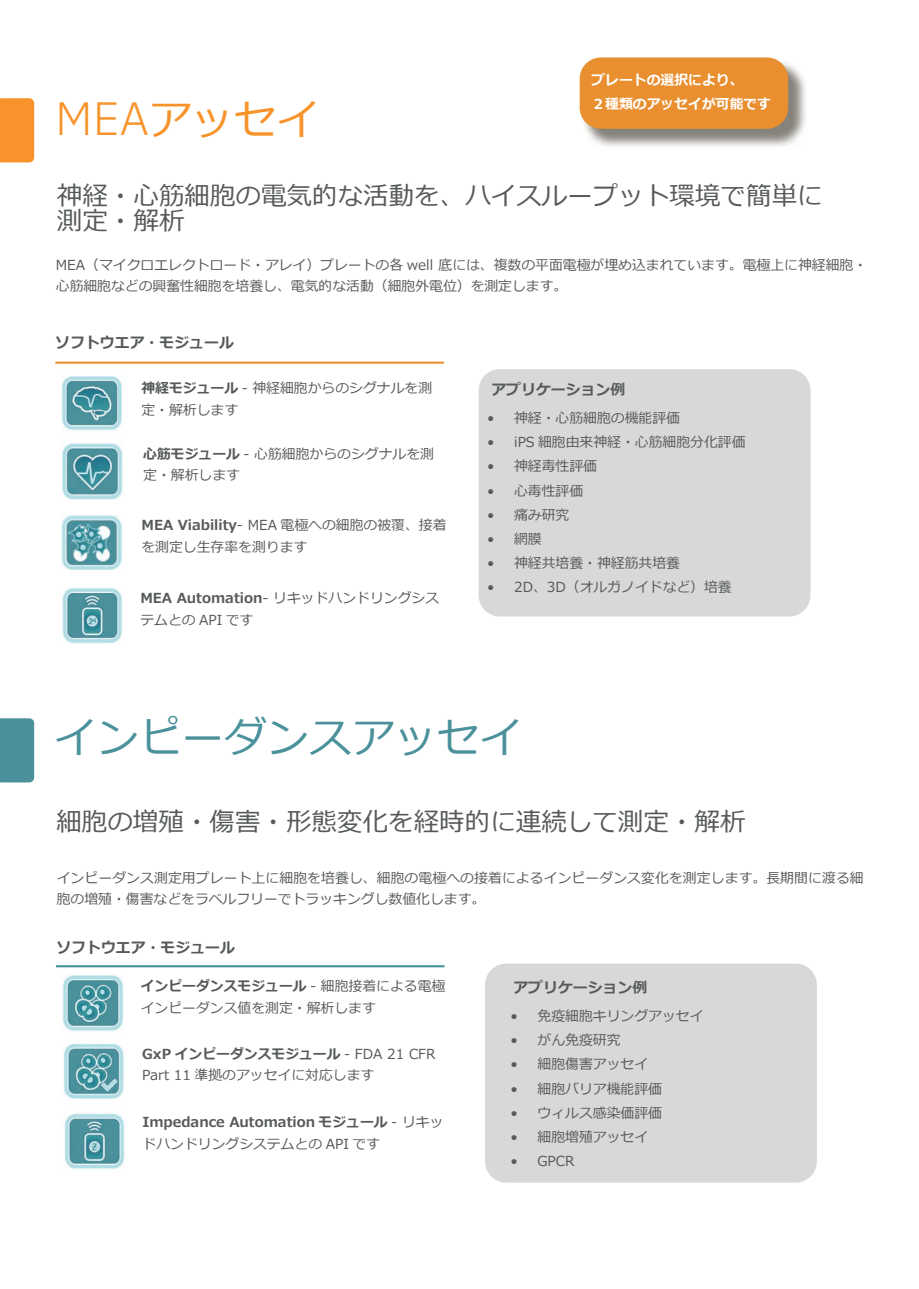
<style>
.page{position:relative;width:919px;height:1289px;background:#fff}
.page>*{position:absolute;margin:0;border:0;box-sizing:border-box;transform-origin:0 0}
.t1{font:42.45px "Meiryo";color:#4b919c}
.t2{font:42.45px "Meiryo";color:#f7932a}
.t3{font:25.5px/25.5px "Meiryo";color:#575a5b}
.t4{font:700 14.85px "Meiryo";color:#575a5b}
.t5{font:13.8px/21.3px "Meiryo";color:#575a5b}
.t6{font:700 13.8px/21.3px "Meiryo";color:#575a5b}
.t7{font:700 13.8px/24.2px "Meiryo";color:#fff}
.s1{font-family:"IBM Plex Sans";font-weight:300;font-size:46.8px}
.s2{font-weight:700}
.s3{font-weight:400}
</style>
<div class="page">
<img style="left:584px;top:60px;width:222px;height:87px">
<div style="left:579px;top:57px;width:209px;height:72px;background:#ea8f2f;border-radius:21px"></div>
<div style="left:485px;top:963px;width:331px;height:219px;background:#d8d8d8;border-radius:21px"></div>
<div style="left:478px;top:369px;width:332px;height:247px;background:#d8d8d8;border-radius:21px"></div>
<img style="left:62px;top:376px;width:60px;height:55px">
<img style="left:62px;top:443px;width:61px;height:57px">
<img style="left:62px;top:516px;width:60px;height:53px">
<img style="left:62px;top:588px;width:60px;height:55px">
<img style="left:62px;top:975px;width:61px;height:56px">
<img style="left:63px;top:1043px;width:61px;height:56px">
<img style="left:64px;top:1113px;width:61px;height:56px">
<hr style="left:55px;top:361px;width:389px;height:3px;background:#ea8f2f">
<hr style="left:56px;top:965px;width:388px;height:2px;background:#4b919c">
<div style="left:0;top:98px;width:34px;height:64px;background:#f7932a"></div>
<div style="left:0;top:718px;width:34px;height:64px;background:#4b919c"></div>
<h1 class="t2" style="left:55px;top:90px;width:265px"><span class="s1">MEA</span>アッセイ</h1>
<p class="t7" style="left:591px;top:69px;width:181px">プレートの選択により、<br>２種類のアッセイが可能です</p>
<h2 class="t3" style="left:57px;top:184px;width:767px">神経・心筋細胞の電気的な活動を、ハイスループット環境で簡単に測定・解析</h2>
<p class="t5" style="left:56px;top:255px;width:812px">MEA（マイクロエレクトロード・アレイ）プレートの各 well 底には、複数の平面電極が埋め込まれています。電極上に神経細胞・心筋細胞などの興奮性細胞を培養し、電気的な活動（細胞外電位）を測定します。</p>
<p class="t4" style="left:55px;top:332px;width:180px">ソフトウエア・モジュール</p>
<p class="t5" style="left:141px;top:378px;width:292px"><span class="s2">神経モジュール</span> - 神経細胞からのシグナルを測定・解析します</p>
<p class="t5" style="left:143px;top:443px;width:292px"><span class="s2">心筋モジュール</span> - 心筋細胞からのシグナルを測定・解析します</p>
<p class="t5" style="left:141px;top:515px;width:306px"><span class="s2">MEA Viability</span>- MEA 電極への細胞の被覆、接着を測定し生存率を測ります</p>
<p class="t5" style="left:140px;top:588px;width:300px"><span class="s2">MEA Automation</span>- リキッドハンドリングシステムとの API です</p>
<p class="t4" style="left:491px;top:379px;width:135px">アプリケーション例</p>
<p class="t5" style="left:487px;top:408px;width:194px">• 神経・心筋細胞の機能評価</p>
<p class="t5" style="left:487px;top:432px;width:260px">• iPS 細胞由来神経・心筋細胞分化評価</p>
<p class="t5" style="left:487px;top:456px;width:111px">• 神経毒性評価</p>
<p class="t5" style="left:487px;top:480px;width:98px">• 心毒性評価</p>
<p class="t5" style="left:487px;top:505px;width:84px">• 痛み研究</p>
<p class="t5" style="left:487px;top:529px;width:56px">• 網膜</p>
<p class="t5" style="left:487px;top:553px;width:194px">• 神経共培養・神経筋共培養</p>
<p class="t5" style="left:487px;top:577px;width:260px">• 2D、3D（オルガノイドなど）培養　</p>
<h1 class="t1" style="left:54px;top:708px;width:469px">インピーダンスアッセイ</h1>
<h2 class="t3" style="left:56px;top:810px;width:690px">細胞の増殖・傷害・形態変化を経時的に連続して測定・解析</h2>
<p class="t5" style="left:57px;top:867px;width:808px">インピーダンス測定用プレート上に細胞を培養し、細胞の電極への接着によるインピーダンス変化を測定します。長期間に渡る細胞の増殖・傷害などをラベルフリーでトラッキングし数値化します。</p>
<p class="t4" style="left:56px;top:936px;width:180px">ソフトウエア・モジュール</p>
<p class="t5" style="left:141px;top:976px;width:306px"><span class="s2">インピーダンスモジュール</span> - 細胞接着による電極インピーダンス値を測定・解析します</p>
<p class="t5" style="left:142px;top:1044px;width:295px"><span class="s2">GxP インピーダンスモジュール</span> - FDA 21 CFR<br>Part 11 準拠のアッセイに対応します</p>
<p class="t6" style="left:142px;top:1112px;width:302px">Impedance Automation モジュール <span class="s3">- リキッドハンドリングシステムとの API です</span></p>
<p class="t4" style="left:513px;top:976px;width:135px">アプリケーション例</p>
<p class="t5" style="left:510px;top:1006px;width:194px">• 免疫細胞キリングアッセイ</p>
<p class="t5" style="left:510px;top:1030px;width:111px">• がん免疫研究</p>
<p class="t5" style="left:510px;top:1054px;width:139px">• 細胞傷害アッセイ</p>
<p class="t5" style="left:510px;top:1078px;width:153px">• 細胞バリア機能評価</p>
<p class="t5" style="left:510px;top:1102px;width:153px">• ウィルス感染価評価</p>
<p class="t5" style="left:510px;top:1127px;width:139px">• 細胞増殖アッセイ</p>
<p class="t5" style="left:510px;top:1151px;width:66px">• GPCR</p>
</div>
